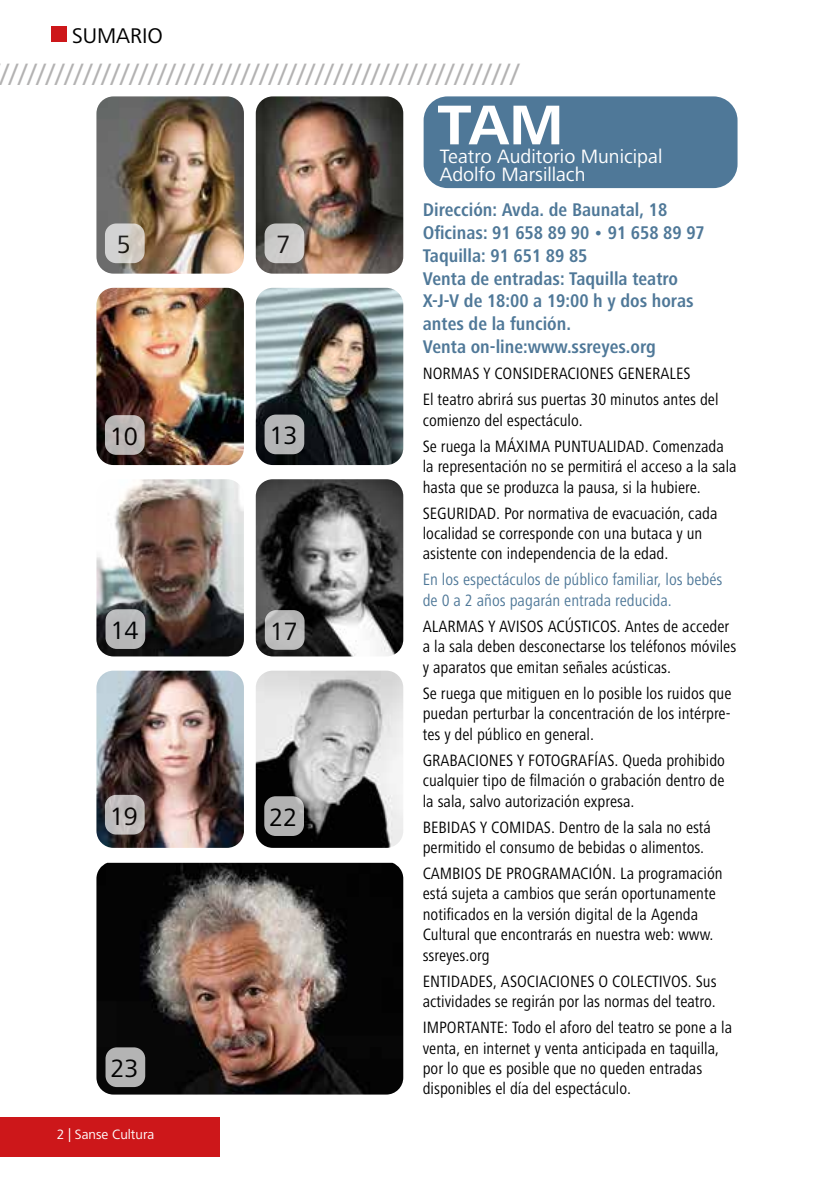
<style>
.page{position:relative;width:834px;height:1191px;background:#fff}
.page>*{position:absolute;margin:0;border:0;box-sizing:border-box;transform-origin:0 0}
.t1{font:700 58px "Frutiger Next LT";color:#fff}
.t2{font:32px "Frutiger Next LT";color:#b3b2b2}
.t3{font:26px "Frutiger Next LT";color:#000}
.t4{font:22px "Frutiger Next LT";color:#000}
.t5{font:20px/18px "Frutiger Next LT";color:#fff}
.t6{font:700 condensed 19px/22.8px "Frutiger Next LT";color:#4f7898}
.t7{font:condensed 17px/20.4px "Frutiger Next LT";color:#000}
.t8{font:condensed 17px/20.4px "Frutiger Next LT";color:#4f7898}
.t9{font:14px "Frutiger Next LT";color:#fff}
</style>
<div class="page">
<div style="left:423px;top:96px;width:314px;height:92px;background:#4f7898;border-radius:24px"></div>
<img style="left:96px;top:862px;width:307px;height:232px">
<div style="left:105px;top:1047px;width:40px;height:40px;background:#b4b4b4;border-radius:11px"></div>
<img style="left:256px;top:96px;width:147px;height:178px">
<div style="left:264px;top:223px;width:40px;height:40px;background:#cccbca;border-radius:11px"></div>
<img style="left:96px;top:96px;width:148px;height:178px">
<div style="left:105px;top:223px;width:40px;height:40px;background:linear-gradient(to right,#d1d4d7,#d1c8bc);border-radius:11px"></div>
<img style="left:256px;top:288px;width:147px;height:177px">
<div style="left:264px;top:414px;width:40px;height:40px;background:#b4b5b7;border-radius:11px"></div>
<img style="left:256px;top:479px;width:147px;height:177px">
<div style="left:265px;top:610px;width:39px;height:40px;background:#bdbdbd;border-radius:11px"></div>
<img style="left:256px;top:670px;width:147px;height:178px">
<div style="left:264px;top:796px;width:40px;height:40px;background:#b2b2b2;border-radius:11px"></div>
<img style="left:96px;top:288px;width:148px;height:177px">
<svg style="left:105px;top:415px;width:40px;height:40px"></svg>
<img style="left:96px;top:670px;width:148px;height:178px">
<div style="left:105px;top:795px;width:40px;height:39px;background:#bfbbbc;border-radius:11px"></div>
<img style="left:96px;top:479px;width:148px;height:177px">
<div style="left:105px;top:609px;width:40px;height:40px;background:#b7b7b8;border-radius:11px"></div>
<div style="left:0;top:1117px;width:219px;height:40px;background:#cd171a"></div>
<div style="left:51px;top:26px;width:16px;height:16px;background:#cd171a"></div>
<p class="t4" style="left:72px;top:23px;width:92px">sumario</p>
<h2 class="t2" style="left:-1px;top:57px;width:521px">////////////////////////////////////////////////////////</h2>
<h1 class="t1" style="left:437px;top:93px;width:127px">TAM</h1>
<h3 class="t3" style="left:117px;top:230px;width:16px">5</h3>
<h3 class="t3" style="left:276px;top:230px;width:16px">7</h3>
<h3 class="t3" style="left:110px;top:422px;width:30px">10</h3>
<h3 class="t3" style="left:110px;top:616px;width:30px">14</h3>
<h3 class="t3" style="left:110px;top:801px;width:30px">19</h3>
<h3 class="t3" style="left:110px;top:1054px;width:30px">23</h3>
<p class="t9" style="left:57px;top:1127px;width:99px">2 | Sanse Cultura</p>
<h3 class="t3" style="left:269px;top:421px;width:30px">13</h3>
<h3 class="t3" style="left:270px;top:617px;width:30px">17</h3>
<h3 class="t3" style="left:269px;top:803px;width:30px">22</h3>
<p class="t5" style="left:439px;top:147px;width:224px">Teatro Auditorio Municipal<br>Adolfo Marsillach</p>
<p class="t6" style="left:422px;top:198px;width:283px">Dirección: Avda. de Baunatal, 18<br>Oficinas: 91 658 89 90 • 91 658 89 97<br>Taquilla: 91 651 89 85<br>Venta de entradas: Taquilla teatro<br>X-J-V de 18:00 a 19:00 h y dos horas antes de la función.<br>Venta on-line:www.ssreyes.org</p>
<p class="t7" style="left:422px;top:360px;width:297px;line-height:26px">NORMAS Y CONSIDERACIONES GENERALES<br>El teatro abrirá sus puertas 30 minutos antes del</p>
<p class="t7" style="left:422px;top:407px;width:302px;line-height:26px">comienzo del espectáculo.<br>Se ruega la MÁXIMA PUNTUALIDAD. Comenzada</p>
<p class="t7" style="left:422px;top:456px;width:315px">la representación no se permitirá el acceso a la sala hasta que se produzca la pausa, si la hubiere.</p>
<p class="t7" style="left:422px;top:503px;width:296px">SEGURIDAD. Por normativa de evacuación, cada localidad se corresponde con una butaca y un asistente con independencia de la edad.</p>
<p class="t8" style="left:422px;top:569px;width:301px">En los espectáculos de público familiar, los bebés de 0 a 2 años pagarán entrada reducida.</p>
<p class="t7" style="left:422px;top:616px;width:315px">ALARMAS Y AVISOS ACÚSTICOS. Antes de acceder a la sala deben desconectarse los teléfonos móviles y aparatos que emitan señales acústicas.</p>
<p class="t7" style="left:422px;top:683px;width:310px;text-align:justify">Se ruega que mitiguen en lo posible los ruidos que puedan perturbar la concentración de los intérpre&shy;tes y del público en general.</p>
<p class="t7" style="left:422px;top:750px;width:304px;text-align:justify">GRABACIONES Y FOTOGRAFÍAS. Queda prohibido cualquier tipo de filmación o grabación dentro de la sala, salvo autorización expresa.</p>
<p class="t7" style="left:422px;top:817px;width:290px">BEBIDAS Y COMIDAS. Dentro de la sala no está permitido el consumo de bebidas o alimentos.</p>
<p class="t7" style="left:422px;top:863px;width:301px">CAMBIOS DE PROGRAMACIÓN. La programación está sujeta a cambios que serán oportunamente notificados en la versión digital de la Agenda Cultural que encontrarás en nuestra web: www. ssreyes.org</p>
<p class="t7" style="left:422px;top:971px;width:295px">ENTIDADES, ASOCIACIONES O COLECTIVOS. Sus actividades se regirán por las normas del teatro.</p>
<p class="t7" style="left:422px;top:1017px;width:311px">IMPORTANTE: Todo el aforo del teatro se pone a la venta, en internet y venta anticipada en taquilla, por lo que es posible que no queden entradas disponibles el día del espectáculo.</p>
</div>
